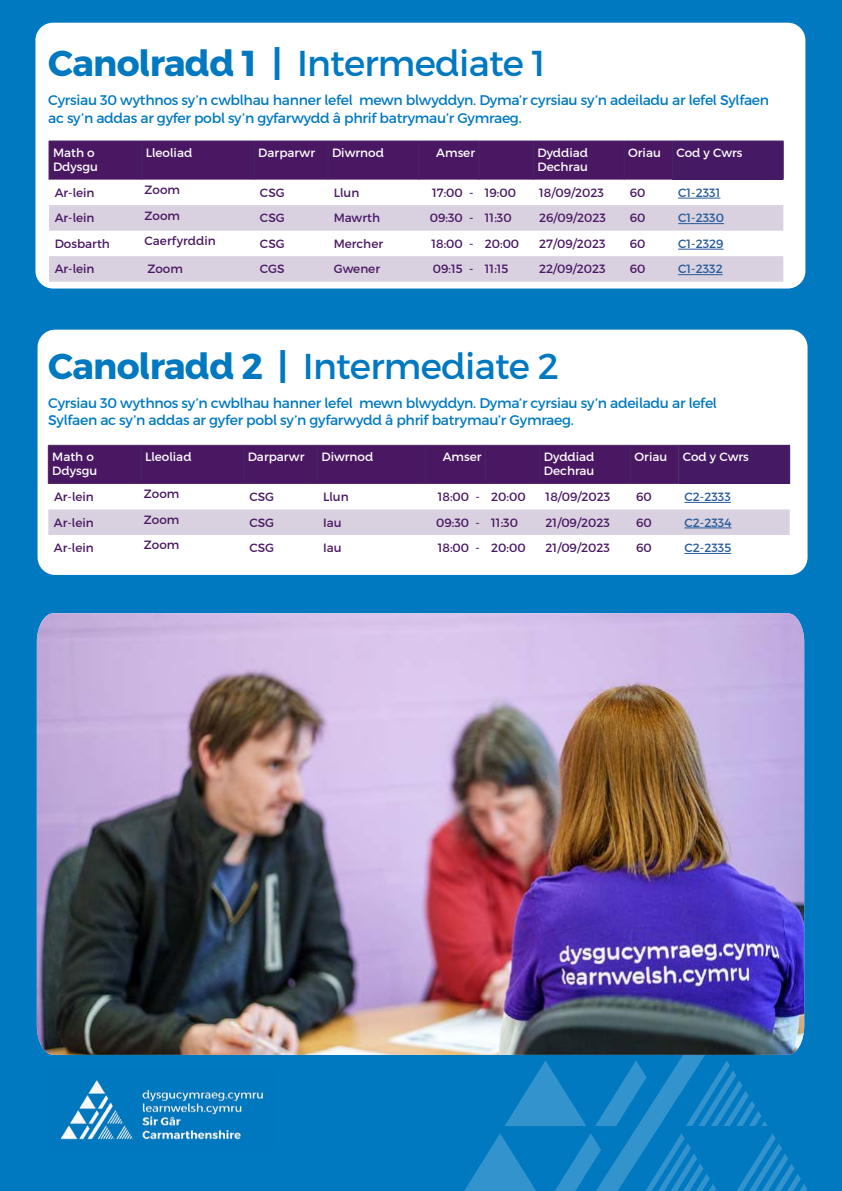
<style>
.page{position:relative;width:842px;height:1191px;background:#0079c1}
.page>*{position:absolute;margin:0;border:0;box-sizing:border-box;transform-origin:0 0}
.t1{font:36px "Cymraeg";letter-spacing:-.02em;color:#0079c1}
.t2{font:14px/17.6px "Cymraeg";letter-spacing:-.02em;color:#0079c1}
.t3{font:12px "Cymraeg";color:#4a1863}
.t4{font:12px/14.4px "Cymraeg";color:#fff}
.t5{font:12px "Cymraeg";color:#275b9b}
.s1{font-weight:700}
</style>
<div class="page">
<svg style="left:459px;top:987px;width:348px;height:204px"></svg>
<div style="left:38px;top:330px;width:769px;height:245px;background:#fff;border-radius:18px"></div>
<div style="left:49px;top:446px;width:630px;height:38px;background:#4a1863"></div>
<div style="left:679px;top:445px;width:111px;height:39px;background:#461964"></div>
<div style="left:48px;top:509px;width:742px;height:26px;background:#dad1e0"></div>
<hr style="left:48px;top:445px;width:93px;height:1px;background:#472562">
<hr style="left:48px;top:445px;width:1px;height:39px;background:#472562">
<hr style="left:141px;top:445px;width:103px;height:1px;background:#472562">
<hr style="left:141px;top:445px;width:1px;height:39px;background:#472562">
<hr style="left:244px;top:445px;width:73px;height:1px;background:#472562">
<hr style="left:243px;top:445px;width:1px;height:39px;background:#472562">
<hr style="left:317px;top:445px;width:108px;height:1px;background:#472562">
<hr style="left:317px;top:445px;width:1px;height:39px;background:#472562">
<hr style="left:425px;top:445px;width:60px;height:1px;background:#472562">
<hr style="left:425px;top:445px;width:1px;height:39px;background:#472562">
<hr style="left:485px;top:445px;width:55px;height:1px;background:#472562">
<hr style="left:485px;top:445px;width:1px;height:39px;background:#472562">
<hr style="left:540px;top:445px;width:90px;height:1px;background:#472562">
<hr style="left:540px;top:445px;width:1px;height:39px;background:#472562">
<hr style="left:630px;top:445px;width:49px;height:1px;background:#472562">
<hr style="left:630px;top:445px;width:1px;height:39px;background:#472562">
<hr style="left:679px;top:445px;width:1px;height:39px;background:#472562">
<hr style="left:679px;top:445px;width:111px;height:1px;background:#472562">
<hr style="left:789px;top:445px;width:1px;height:39px;background:#472562">
<hr style="left:684px;top:502px;width:47px;height:1px;background:#275b9b">
<hr style="left:684px;top:527px;width:47px;height:1px;background:#275b9b">
<hr style="left:684px;top:553px;width:47px;height:1px;background:#275b9b">
<img style="left:37px;top:613px;width:767px;height:441px">
<div style="left:35px;top:23px;width:770px;height:265px;background:#fff;border-radius:18px"></div>
<img style="left:60px;top:1075px;width:203px;height:65px">
<div style="left:50px;top:142px;width:622px;height:38px;background:#4a1863"></div>
<div style="left:672px;top:141px;width:111px;height:39px;background:#461964"></div>
<svg style="left:49px;top:205px;width:734px;height:77px;fill:#dad1e0"></svg>
<hr style="left:49px;top:141px;width:93px;height:1px;background:#472562">
<hr style="left:49px;top:141px;width:1px;height:39px;background:#472562">
<hr style="left:142px;top:141px;width:112px;height:1px;background:#472562">
<hr style="left:142px;top:141px;width:1px;height:39px;background:#472562">
<hr style="left:254px;top:141px;width:74px;height:1px;background:#472562">
<hr style="left:254px;top:141px;width:1px;height:39px;background:#472562">
<hr style="left:328px;top:141px;width:91px;height:1px;background:#472562">
<hr style="left:328px;top:141px;width:1px;height:39px;background:#472562">
<hr style="left:419px;top:141px;width:60px;height:1px;background:#472562">
<hr style="left:418px;top:141px;width:1px;height:39px;background:#472562">
<hr style="left:479px;top:141px;width:54px;height:1px;background:#472562">
<hr style="left:479px;top:141px;width:1px;height:39px;background:#472562">
<hr style="left:533px;top:141px;width:91px;height:1px;background:#472562">
<hr style="left:533px;top:141px;width:1px;height:39px;background:#472562">
<hr style="left:624px;top:141px;width:48px;height:1px;background:#472562">
<hr style="left:624px;top:141px;width:1px;height:39px;background:#472562">
<hr style="left:672px;top:141px;width:1px;height:39px;background:#472562">
<hr style="left:672px;top:141px;width:111px;height:1px;background:#472562">
<hr style="left:783px;top:141px;width:1px;height:39px;background:#472562">
<hr style="left:678px;top:198px;width:42px;height:1px;background:#275b9b">
<hr style="left:678px;top:223px;width:46px;height:1px;background:#275b9b">
<hr style="left:678px;top:249px;width:46px;height:1px;background:#275b9b">
<hr style="left:678px;top:274px;width:45px;height:1px;background:#275b9b">
<h1 class="t1" style="left:48px;top:41px;width:499px"><span class="s1">Canolradd 1 |</span> Intermediate 1</h1>
<p class="t2" style="left:48px;top:91px;width:722px">Cyrsiau 30 wythnos sy’n cwblhau hanner lefel mewn blwyddyn. Dyma’r cyrsiau sy’n adeiladu ar lefel Sylfaen ac sy’n addas ar gyfer pobl sy’n gyfarwydd â phrif batrymau’r Gymraeg.</p>
<p class="t4" style="left:53px;top:145px;width:46px">Math o<br>Ddysgu</p>
<p class="t4" style="left:146px;top:145px;width:48px">Lleoliad</p>
<p class="t4" style="left:258px;top:145px;width:58px">Darparwr</p>
<p class="t4" style="left:332px;top:145px;width:53px">Diwrnod</p>
<p class="t4" style="left:436px;top:145px;width:40px">Amser</p>
<p class="t4" style="left:537px;top:145px;width:52px">Dyddiad<br>Dechrau</p>
<p class="t4" style="left:628px;top:145px;width:34px">Oriau</p>
<p class="t4" style="left:676px;top:145px;width:68px">Cod y Cwrs</p>
<p class="t3" style="left:55px;top:185px;width:41px">Ar-lein</p>
<p class="t3" style="left:145px;top:182px;width:37px">Zoom</p>
<p class="t3" style="left:260px;top:185px;width:26px">CSG</p>
<p class="t3" style="left:334px;top:185px;width:27px">Llun</p>
<p class="t3" style="left:432px;top:185px;width:85px">17:00 - 19:00</p>
<p class="t3" style="left:539px;top:185px;width:66px">18/09/2023</p>
<p class="t3" style="left:630px;top:185px;width:17px">60</p>
<p class="t5" style="left:678px;top:185px;width:44px">C1-2331</p>
<p class="t3" style="left:55px;top:211px;width:41px">Ar-lein</p>
<p class="t3" style="left:145px;top:208px;width:37px">Zoom</p>
<p class="t3" style="left:260px;top:211px;width:26px">CSG</p>
<p class="t3" style="left:334px;top:211px;width:48px">Mawrth</p>
<p class="t3" style="left:430px;top:211px;width:83px">09:30 - 11:30</p>
<p class="t3" style="left:539px;top:211px;width:68px">26/09/2023</p>
<p class="t3" style="left:630px;top:211px;width:17px">60</p>
<p class="t5" style="left:678px;top:211px;width:47px">C1-2330</p>
<p class="t3" style="left:55px;top:236px;width:57px">Dosbarth</p>
<p class="t3" style="left:145px;top:233px;width:73px">Caerfyrddin</p>
<p class="t3" style="left:260px;top:236px;width:26px">CSG</p>
<p class="t3" style="left:334px;top:236px;width:51px">Mercher</p>
<p class="t3" style="left:431px;top:236px;width:89px">18:00 - 20:00</p>
<p class="t3" style="left:539px;top:236px;width:68px">27/09/2023</p>
<p class="t3" style="left:630px;top:236px;width:17px">60</p>
<p class="t5" style="left:678px;top:236px;width:47px">C1-2329</p>
<p class="t3" style="left:55px;top:262px;width:41px">Ar-lein</p>
<p class="t3" style="left:147px;top:262px;width:37px">Zoom</p>
<p class="t3" style="left:260px;top:262px;width:26px">CGS</p>
<p class="t3" style="left:334px;top:262px;width:48px">Gwener</p>
<p class="t3" style="left:433px;top:262px;width:77px">09:15 - 11:15</p>
<p class="t3" style="left:539px;top:262px;width:68px">22/09/2023</p>
<p class="t3" style="left:630px;top:262px;width:17px">60</p>
<p class="t5" style="left:678px;top:262px;width:46px">C1-2332</p>
<h1 class="t1" style="left:48px;top:344px;width:512px"><span class="s1">Canolradd 2 |</span> Intermediate 2</h1>
<p class="t2" style="left:48px;top:394px;width:670px">Cyrsiau 30 wythnos sy’n cwblhau hanner lefel mewn blwyddyn. Dyma’r cyrsiau sy’n adeiladu ar lefel<br>Sylfaen ac sy’n addas ar gyfer pobl sy’n gyfarwydd â phrif batrymau’r Gymraeg.</p>
<p class="t4" style="left:52px;top:449px;width:47px">Math o<br>Ddysgu</p>
<p class="t4" style="left:145px;top:449px;width:48px">Lleoliad</p>
<p class="t4" style="left:248px;top:449px;width:58px">Darparwr</p>
<p class="t4" style="left:321px;top:449px;width:53px">Diwrnod</p>
<p class="t4" style="left:443px;top:449px;width:40px">Amser</p>
<p class="t4" style="left:544px;top:449px;width:52px">Dyddiad<br>Dechrau</p>
<p class="t4" style="left:634px;top:449px;width:34px">Oriau</p>
<p class="t4" style="left:683px;top:449px;width:68px">Cod y Cwrs</p>
<p class="t3" style="left:54px;top:489px;width:41px">Ar-lein</p>
<p class="t3" style="left:144px;top:487px;width:37px">Zoom</p>
<p class="t3" style="left:249px;top:489px;width:26px">CSG</p>
<p class="t3" style="left:323px;top:489px;width:27px">Llun</p>
<p class="t3" style="left:438px;top:489px;width:89px">18:00 - 20:00</p>
<p class="t3" style="left:546px;top:489px;width:66px">18/09/2023</p>
<p class="t3" style="left:636px;top:489px;width:17px">60</p>
<p class="t5" style="left:684px;top:489px;width:48px">C2-2333</p>
<p class="t3" style="left:54px;top:515px;width:41px">Ar-lein</p>
<p class="t3" style="left:144px;top:512px;width:37px">Zoom</p>
<p class="t3" style="left:249px;top:515px;width:26px">CSG</p>
<p class="t3" style="left:323px;top:515px;width:20px">Iau</p>
<p class="t3" style="left:436px;top:515px;width:83px">09:30 - 11:30</p>
<p class="t3" style="left:545px;top:515px;width:66px">21/09/2023</p>
<p class="t3" style="left:636px;top:515px;width:17px">60</p>
<p class="t5" style="left:684px;top:515px;width:49px">C2-2334</p>
<p class="t3" style="left:54px;top:540px;width:41px">Ar-lein</p>
<p class="t3" style="left:144px;top:538px;width:37px">Zoom</p>
<p class="t3" style="left:249px;top:540px;width:26px">CSG</p>
<p class="t3" style="left:323px;top:540px;width:20px">Iau</p>
<p class="t3" style="left:438px;top:540px;width:89px">18:00 - 20:00</p>
<p class="t3" style="left:545px;top:540px;width:66px">21/09/2023</p>
<p class="t3" style="left:636px;top:540px;width:17px">60</p>
<p class="t5" style="left:684px;top:540px;width:48px">C2-2335</p>
</div>
